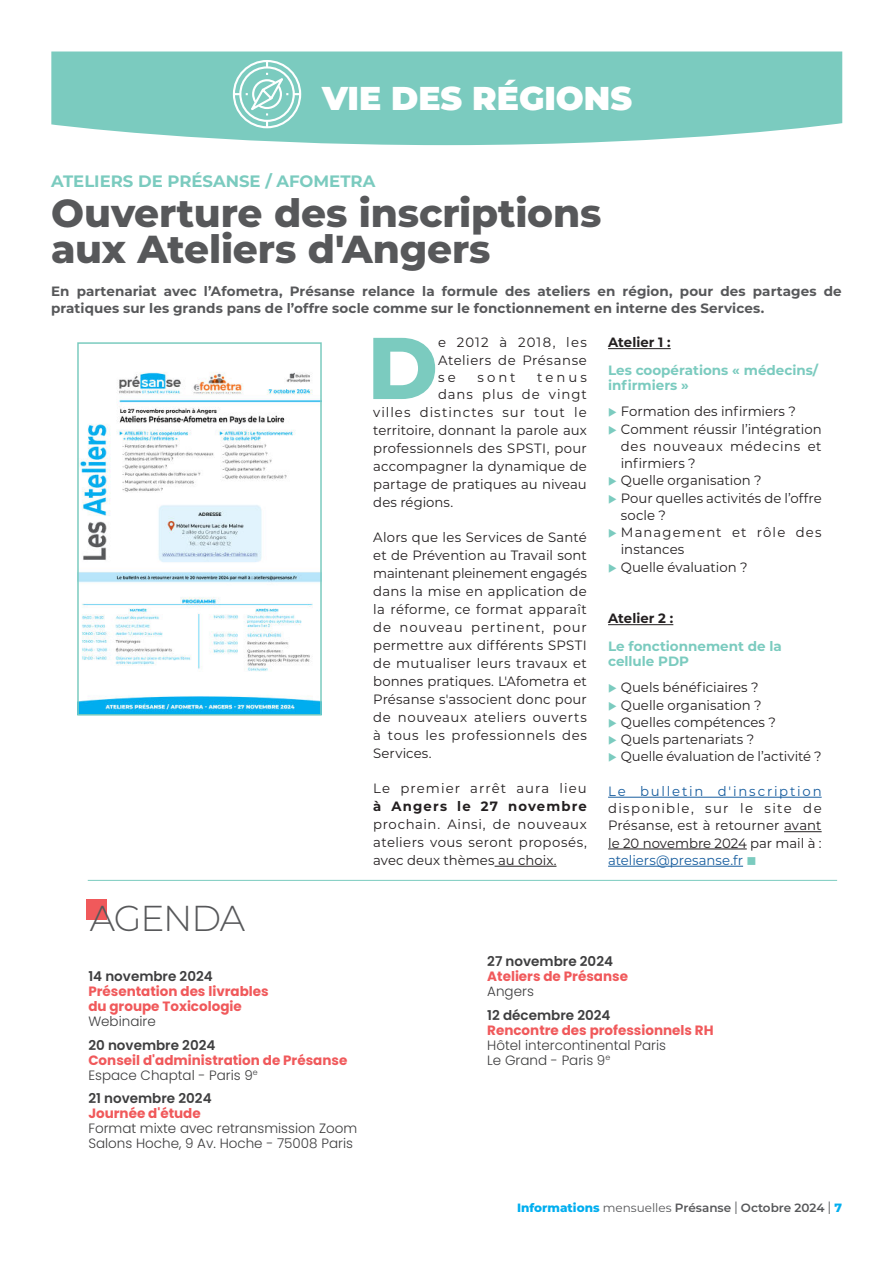
<style>
.page{position:relative;width:893px;height:1263px;background:#fff}
.page>*{position:absolute;margin:0;border:0;box-sizing:border-box;transform-origin:0 0}
.t1{font:800 87.45px "Montserrat";color:#7bcbbf}
.t2{font:800 39px/36px "Montserrat";letter-spacing:-.005em;color:#57585a}
.t3{font:300 36px "Montserrat";letter-spacing:-.035em;color:#57585a}
.t4{font:900 33px "Montserrat";color:#fff}
.t5{font:700 16.5px "Montserrat";color:#7bcbbf}
.t6{font:13.5px/18px "Montserrat";letter-spacing:.01em;color:#231f20;text-align:justify}
.t7{font:700 13.5px/17.2px "Montserrat";letter-spacing:.005em;color:#57585a}
.t8{font:700 13.5px/15px "Poppins";color:#f0595b}
.t9{font:300 13.5px/15px "Poppins";color:#3e3e3f}
.t10{font:600 13.5px "Poppins";color:#3e3e3f}
.t11{font:700 13.5px/15px "Montserrat";color:#7bcbbf}
.t12{font:13.5px/17.2px "Montserrat";letter-spacing:.085em;color:#231f20}
.t13{font:13.5px "Montserrat";letter-spacing:.075em;color:#231f20}
.t14{font:13.5px "Montserrat";letter-spacing:.135em;color:#175d9e}
.t15{font:13.5px "Montserrat";letter-spacing:.08em;color:#231f20}
.t16{font:700 13.5px "Montserrat";letter-spacing:.075em;color:#231f20}
.t17{font:700 13.5px "Montserrat";color:#231f20}
.t18{font:13.5px "Montserrat";letter-spacing:.07em;color:#231f20}
.t19{font:600 12px "Montserrat";color:#57585a}
.s1{color:#7bcbbf}
.s2{color:#175d9e}
.s3{font-weight:300;color:#3e3e3f}
.s4{font-weight:800;color:#00aeef}
.s5{font-weight:400}
.s6{font-weight:400;font-size:16.8px}
</style>
<div class="page">
<svg style="left:51px;top:52px;width:791px;height:93px;background:#85cfc3"></svg>
<svg style="left:232px;top:59px;width:70px;height:70px"></svg>
<div style="left:86px;top:899px;width:21px;height:20px;background:#f0595b"></div>
<hr style="left:88px;top:880px;width:749px;height:1px;background:#7bcbbf">
<hr style="left:495px;top:866px;width:61px;height:1px;background:#231f20">
<hr style="left:608px;top:348px;width:63px;height:1px;background:#231f20">
<hr style="left:608px;top:624px;width:65px;height:1px;background:#231f20">
<hr style="left:608px;top:797px;width:214px;height:1px;background:#175d9e">
<hr style="left:784px;top:831px;width:38px;height:1px;background:#231f20">
<hr style="left:608px;top:849px;width:139px;height:1px;background:#231f20">
<hr style="left:608px;top:866px;width:135px;height:1px;background:#175d9e">
<img style="left:80px;top:372px;width:239px;height:341px">
<div style="left:77px;top:342px;width:245px;height:374px;border:2px solid #7bcbbf"></div>
<h3 class="t4" style="left:322px;top:79px;width:312px">VIE DES RÉGIONS</h3>
<p class="t5" style="left:51px;top:172px;width:326px">ATELIERS DE PRÉSANSE / AFOMETRA</p>
<h2 class="t2" style="left:51px;top:196px;width:552px">Ouverture des inscriptions aux Ateliers d'Angers</h2>
<p class="t7" style="left:51px;top:282px;width:792px">En partenariat avec l’Afometra, Présanse relance la formule des ateliers en région, pour des partages de pratiques sur les grands pans de l’offre socle comme sur le fonctionnement en interne des Services.</p>
<h1 class="t1" style="left:367px;top:320px;width:72px">D</h1>
<p class="t6" style="left:438px;top:334px;width:150px;line-height:17.2px">e 2012 à 2018, les Ateliers de Présanse se</p>
<p class="t17" style="left:608px;top:335px;width:64px">Atelier 1 :</p>
<p class="t11" style="left:608px;top:363px;width:212px">Les coopérations « médecins/ infirmiers »</p>
<p class="t6" style="left:608px;top:403px;width:189px"><span class="s1">◆</span> Formation des infirmiers ?</p>
<p class="t6" style="left:621px;top:420px;width:202px;line-height:17.2px;text-indent:-13px"><span class="s1">◆</span> Comment réussir l’intégration des nouveaux médecins et infirmiers ?</p>
<p class="t6" style="left:608px;top:472px;width:155px"><span class="s1">◆</span> Quelle organisation ?</p>
<p class="t6" style="left:621px;top:489px;width:202px;line-height:17.2px;text-indent:-13px"><span class="s1">◆</span> Pour quelles activités de l’offre socle ?</p>
<p class="t12" style="left:621px;top:524px;width:202px;text-indent:-13px"><span class="s1">◆</span> Management et rôle des instances</p>
<p class="t6" style="left:608px;top:558px;width:141px"><span class="s1">◆</span> Quelle évaluation ?</p>
<p class="t17" style="left:608px;top:611px;width:67px">Atelier 2 :</p>
<p class="t11" style="left:608px;top:639px;width:175px">Le fonctionnement de la cellule PDP</p>
<p class="t6" style="left:608px;top:679px;width:152px"><span class="s1">◆</span> Quels bénéficiaires ?</p>
<p class="t6" style="left:608px;top:696px;width:155px"><span class="s1">◆</span> Quelle organisation ?</p>
<p class="t6" style="left:608px;top:713px;width:169px"><span class="s1">◆</span> Quelles compétences ?</p>
<p class="t6" style="left:608px;top:731px;width:148px"><span class="s1">◆</span> Quels partenariats ?</p>
<p class="t6" style="left:608px;top:748px;width:215px"><span class="s1">◆</span> Quelle évaluation de l’activité ?</p>
<p class="t14" style="left:608px;top:784px;width:215px">Le bulletin d'inscription</p>
<p class="t6" style="left:608px;top:800px;width:215px;line-height:17.2px">disponible, sur le site de Présanse, est à retourner avant le 20 novembre 2024 par mail à : <span class="s2">ateliers@presanse.fr</span> <span class="s1">■</span></p>
<p class="t6" style="left:477px;top:368px;width:40px">sont</p>
<p class="t6" style="left:537px;top:368px;width:51px">tenus</p>
<p class="t18" style="left:438px;top:387px;width:150px">dans plus de vingt</p>
<p class="t13" style="left:373px;top:405px;width:215px">villes distinctes sur tout le</p>
<p class="t6" style="left:373px;top:421px;width:215px">territoire, donnant la parole aux</p>
<p class="t6" style="left:373px;top:439px;width:215px">professionnels des SPSTI, pour</p>
<p class="t6" style="left:373px;top:457px;width:215px">accompagner la dynamique de</p>
<p class="t6" style="left:373px;top:475px;width:215px">partage de pratiques au niveau</p>
<p class="t6" style="left:373px;top:493px;width:81px">des régions.</p>
<p class="t6" style="left:373px;top:529px;width:215px">Alors que les Services de Santé et de Prévention au Travail sont maintenant pleinement engagés dans la mise en application de la réforme, ce format apparaît de nouveau pertinent, pour permettre aux différents SPSTI de mutualiser leurs travaux et bonnes pratiques. L'Afometra et Présanse s'associent donc pour de nouveaux ateliers ouverts à tous les professionnels des Services.</p>
<p class="t15" style="left:373px;top:781px;width:215px">Le premier arrêt aura lieu</p>
<p class="t16" style="left:373px;top:799px;width:215px">à Angers le 27 novembre</p>
<p class="t6" style="left:373px;top:815px;width:215px">prochain. Ainsi, de nouveaux ateliers vous seront proposés, avec deux thèmes au choix.</p>
<h3 class="t3" style="left:90px;top:897px;width:157px">AGENDA</h3>
<p class="t10" style="left:88px;top:968px;width:126px">14 novembre 2024</p>
<p class="t8" style="left:88px;top:985px;width:182px">Présentation des livrables du groupe Toxicologie</p>
<p class="t9" style="left:88px;top:1015px;width:69px">Webinaire</p>
<p class="t10" style="left:88px;top:1037px;width:129px">20 novembre 2024</p>
<p class="t8" style="left:88px;top:1053px;width:260px">Conseil d'administration de Présanse<br><span class="s3">Espace Chaptal - Paris 9</span><sup>e</sup></p>
<p class="t10" style="left:88px;top:1090px;width:125px">21 novembre 2024</p>
<p class="t8" style="left:88px;top:1107px;width:114px">Journée d'étude</p>
<p class="t9" style="left:88px;top:1122px;width:270px">Format mixte avec retransmission Zoom<br>Salons Hoche, 9 Av. Hoche - 75008 Paris</p>
<p class="t10" style="left:487px;top:953px;width:127px">27 novembre 2024</p>
<p class="t8" style="left:487px;top:970px;width:142px">Ateliers de Présanse</p>
<p class="t9" style="left:487px;top:985px;width:48px">Angers</p>
<p class="t10" style="left:487px;top:1007px;width:125px">12 décembre 2024</p>
<p class="t8" style="left:487px;top:1023px;width:228px">Rencontre des professionnels RH</p>
<p class="t9" style="left:487px;top:1039px;width:180px">Hôtel intercontinental Paris<br>Le Grand - Paris 9<sup>e</sup></p>
<p class="t19" style="left:517px;top:1202px;width:326px"><span class="s4">Informations</span> <span class="s5">mensuelles</span> Présanse <span class="s6">l</span> Octobre 2024 <span class="s6">l</span> <span class="s4">7</span></p>
</div>
